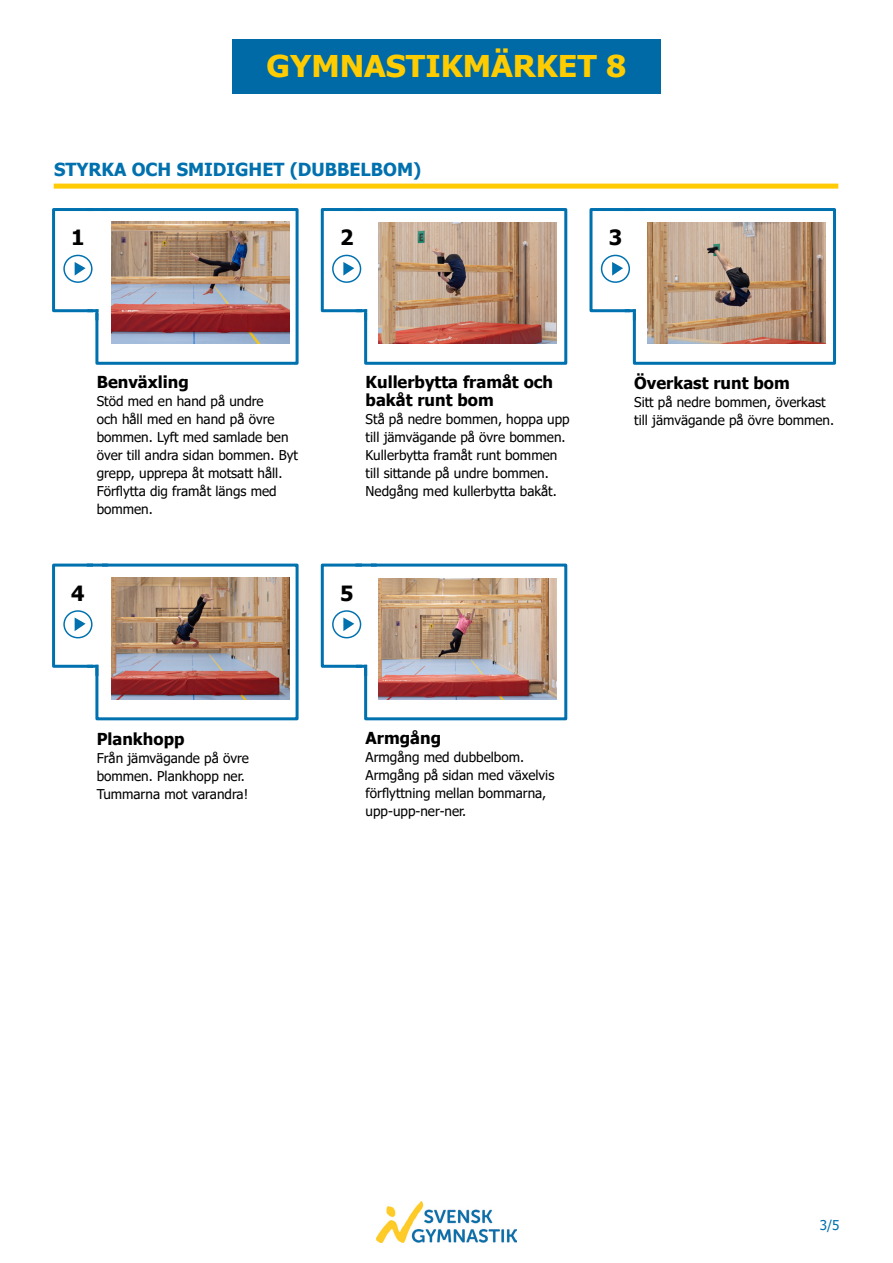
<style>
.page{position:relative;width:893px;height:1263px;background:#fff}
.page>*{position:absolute;margin:0;border:0;box-sizing:border-box;transform-origin:0 0}
.t1{font:700 30px "Tahoma";color:#fecc00;scale:1.06 1}
.t2{font:700 21px "Tahoma";color:#000}
.t3{font:700 18px "Tahoma";color:#0071ae}
.t4{font:700 16.5px/18px "Tahoma";color:#000}
.t5{font:13.5px/18px "Tahoma";color:#000}
.t6{font:13.5px "Tahoma";color:#0071ae}
</style>
<div class="page">
<div style="left:232px;top:39px;width:429px;height:54px;background:#006aa7"></div>
<img style="left:376px;top:1201px;width:141px;height:41px">
<div style="left:54px;top:184px;width:784px;height:5px;background:#ffcb05"></div>
<img style="left:112px;top:222px;width:178px;height:122px">
<img style="left:112px;top:577px;width:178px;height:122px">
<img style="left:378px;top:223px;width:178px;height:121px">
<img style="left:378px;top:578px;width:178px;height:121px">
<img style="left:647px;top:222px;width:178px;height:122px">
<svg style="left:64px;top:255px;width:28px;height:27px"></svg>
<div style="left:63px;top:255px;width:30px;height:28px;border:1px solid #0071af;border-radius:50%"></div>
<svg style="left:75px;top:262px;width:11px;height:14px"></svg>
<svg style="left:64px;top:611px;width:28px;height:27px"></svg>
<div style="left:63px;top:610px;width:30px;height:28px;border:1px solid #0071af;border-radius:50%"></div>
<svg style="left:75px;top:617px;width:11px;height:14px"></svg>
<svg style="left:333px;top:255px;width:28px;height:27px"></svg>
<div style="left:332px;top:255px;width:29px;height:28px;border:1px solid #0071af;border-radius:50%"></div>
<svg style="left:343px;top:262px;width:11px;height:14px"></svg>
<svg style="left:333px;top:611px;width:28px;height:27px"></svg>
<div style="left:332px;top:610px;width:29px;height:28px;border:1px solid #0071af;border-radius:50%"></div>
<svg style="left:343px;top:617px;width:11px;height:14px"></svg>
<div style="left:601px;top:255px;width:29px;height:28px;border:1px solid #0071af;border-radius:50%"></div>
<svg style="left:612px;top:262px;width:11px;height:14px"></svg>
<div style="left:52px;top:208px;width:46px;height:104px;border:3px solid #0071af"></div>
<div style="left:95px;top:208px;width:204px;height:157px;border:3px solid #0071af"></div>
<div style="left:93px;top:208px;width:9px;height:104px;background:#fff"></div>
<hr style="left:87px;top:208px;width:20px;height:3px;background:#0071af">
<svg style="left:87px;top:309px;width:11px;height:11px"></svg>
<div style="left:52px;top:564px;width:46px;height:104px;border:3px solid #0071af"></div>
<div style="left:95px;top:564px;width:204px;height:156px;border:3px solid #0071af"></div>
<div style="left:93px;top:564px;width:9px;height:104px;background:#fff"></div>
<hr style="left:87px;top:564px;width:20px;height:3px;background:#0071af">
<svg style="left:87px;top:665px;width:11px;height:11px"></svg>
<div style="left:321px;top:208px;width:46px;height:104px;border:3px solid #0071af"></div>
<div style="left:364px;top:208px;width:203px;height:157px;border:3px solid #0071af"></div>
<div style="left:362px;top:208px;width:8px;height:104px;background:#fff"></div>
<hr style="left:356px;top:208px;width:20px;height:3px;background:#0071af">
<svg style="left:356px;top:309px;width:11px;height:11px"></svg>
<div style="left:321px;top:564px;width:46px;height:104px;border:3px solid #0071af"></div>
<div style="left:364px;top:564px;width:203px;height:156px;border:3px solid #0071af"></div>
<div style="left:362px;top:564px;width:8px;height:104px;background:#fff"></div>
<hr style="left:356px;top:564px;width:20px;height:3px;background:#0071af">
<svg style="left:356px;top:665px;width:11px;height:11px"></svg>
<div style="left:589px;top:208px;width:47px;height:104px;border:3px solid #0071af"></div>
<div style="left:633px;top:208px;width:203px;height:157px;border:3px solid #0071af"></div>
<div style="left:630px;top:208px;width:9px;height:104px;background:#fff"></div>
<hr style="left:625px;top:208px;width:20px;height:3px;background:#0071af">
<svg style="left:625px;top:309px;width:11px;height:11px"></svg>
<h1 class="t1" style="left:266px;top:45px;width:341px">GYMNASTIKMÄRKET 8</h1>
<h3 class="t3" style="left:54px;top:157px;width:369px">STYRKA OCH SMIDIGHET (DUBBELBOM)</h3>
<h2 class="t2" style="left:71px;top:223px;width:15px">1</h2>
<h2 class="t2" style="left:340px;top:223px;width:15px">2</h2>
<h2 class="t2" style="left:609px;top:223px;width:15px">3</h2>
<p class="t4" style="left:97px;top:374px;width:93px">Benväxling</p>
<p class="t5" style="left:97px;top:393px;width:203px">Stöd med en hand på undre<br>och håll med en hand på övre bommen. Lyft med samlade ben över till andra sidan bommen. Byt grepp, upprepa åt motsatt håll.<br>Förflytta dig framåt längs med bommen.</p>
<h2 class="t2" style="left:71px;top:578px;width:15px">4</h2>
<p class="t4" style="left:366px;top:374px;width:189px">Kullerbytta framåt och bakåt runt bom</p>
<p class="t5" style="left:366px;top:411px;width:206px">Stå på nedre bommen, hoppa upp till jämvägande på övre bommen.<br>Kullerbytta framåt runt bommen till sittande på undre bommen.<br>Nedgång med kullerbytta bakåt.</p>
<h2 class="t2" style="left:340px;top:578px;width:15px">5</h2>
<p class="t4" style="left:634px;top:375px;width:157px">Överkast runt bom</p>
<p class="t5" style="left:634px;top:394px;width:201px">Sitt på nedre bommen, överkast till jämvägande på övre bommen.</p>
<p class="t4" style="left:97px;top:730px;width:89px">Plankhopp</p>
<p class="t5" style="left:97px;top:749px;width:154px">Från jämvägande på övre bommen. Plankhopp ner.<br>Tummarna mot varandra!</p>
<p class="t4" style="left:366px;top:729px;width:77px">Armgång</p>
<p class="t5" style="left:366px;top:748px;width:190px">Armgång med dubbelbom.<br>Armgång på sidan med växelvis förflyttning mellan bommarna, upp-upp-ner-ner.</p>
<p class="t6" style="left:820px;top:1215px;width:21px">3/5</p>
</div>
